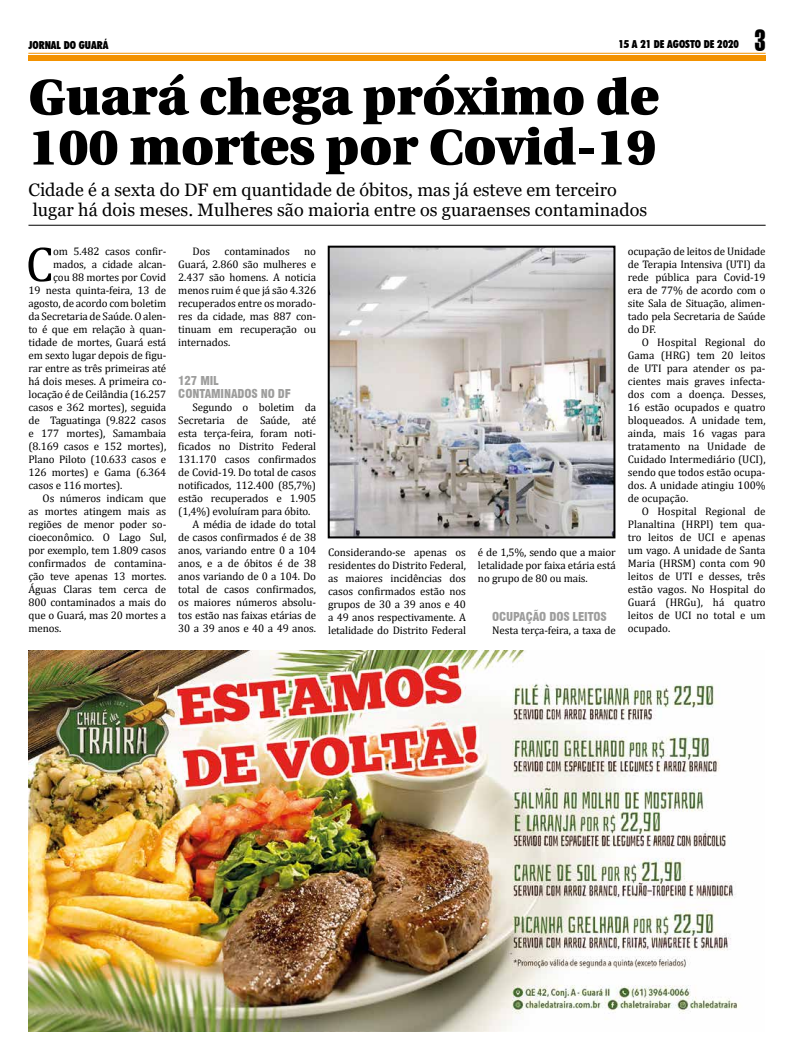
<style>
.page{position:relative;width:794px;height:1049px;background:#fff}
.page>*{position:absolute;margin:0;border:0;box-sizing:border-box;transform-origin:0 0}
.t1{font:900 50px/50px "Utopia";color:#000}
.t2{font:50px "Cambria";color:#000}
.t3{font:29.6px "Swiss 911 BT Extra Compressed";color:#000}
.t4{font:18px/20px "Georgia";color:#000}
.t5{font:900 condensed 12px/13px "Swiss 721 BT";letter-spacing:-.01em;color:#9d9d9c}
.t6{font:11px/13px "Cambria";letter-spacing:-.01em;color:#000;text-align:justify}
.t7{font:900 condensed 11px "Futura BT";color:#000}
</style>
<div class="page">
<div style="left:28px;top:55px;width:737px;height:6px;background:#f39200"></div>
<hr style="left:28px;top:53px;width:737px;height:1px;background:#f39200">
<img style="left:28px;top:651px;width:711px;height:380px">
<hr style="left:28px;top:225px;width:737px;height:1px;background:#000">
<svg style="left:327px;top:245px;width:289px;height:294px;background:#bdbab9"></svg>
<p class="t7" style="left:28px;top:38px;width:82px">JORNAL DO GUARÁ</p>
<p class="t7" style="left:618px;top:37px;width:122px">15 A 21 DE AGOSTO DE 2020</p>
<h2 class="t3" style="left:754px;top:24px;width:13px">3</h2>
<h1 class="t1" style="left:28px;top:73px;width:632px">Guará chega próximo de<br>100 mortes por Covid-19</h1>
<h3 class="t4" style="left:28px;top:181px;width:620px">Cidade é a sexta do DF em quantidade de óbitos, mas já esteve em terceiro lugar há dois meses. Mulheres são maioria entre os guaraenses contaminados</h3>
<h1 class="t2" style="left:26px;top:235px;width:30px">C</h1>
<p class="t6" style="left:53px;top:245px;width:115px">om 5.482 casos confir-</p>
<p class="t6" style="left:628px;top:245px;width:139px">ocupação de leitos de Unidade de Terapia Intensiva (UTI) da rede pública para Covid-19 era de 77% de acordo com o site Sala de Situação, alimen&shy;tado pela Secretaria de Saúde do DF.</p>
<p class="t6" style="left:628px;top:336px;width:139px;text-indent:14px">O Hospital Regional do Gama (HRG) tem 20 leitos de UTI para atender os pa&shy;cientes mais graves infecta&shy;dos com a doença. Desses, 16 estão ocupados e quatro bloqueados. A unidade tem, ainda, mais 16 vagas para tratamento na Unidade de Cuidado Intermediário (UCI), sendo que todos estão ocupa&shy;dos. A unidade atingiu 100% de ocupação.</p>
<p class="t6" style="left:628px;top:505px;width:139px;text-indent:14px">O Hospital Regional de Planaltina (HRPl) tem qua&shy;tro leitos de UCI e apenas um vago. A unidade de Santa Maria (HRSM) conta com 90 leitos de UTI e desses, três estão vagos. No Hospital do Guará (HRGu), há quatro leitos de UCI no total e um ocupado.</p>
<p class="t6" style="left:192px;top:245px;width:19px">Dos</p>
<p class="t6" style="left:225px;top:245px;width:67px">contaminados</p>
<p class="t6" style="left:178px;top:245px;width:139px;text-indent:126px">no Guará, 2.860 são mulheres e 2.437 são homens. A noticia menos ruim é que já são 4.326 recuperados entre os morado&shy;res da cidade, mas 887 con&shy;tinuam em recuperação ou internados.</p>
<p class="t5" style="left:178px;top:374px;width:114px">127 MIL<br>CONTAMINADOS NO DF</p>
<p class="t6" style="left:192px;top:401px;width:125px">Segundo o boletim da</p>
<p class="t6" style="left:178px;top:414px;width:139px">Secretaria de Saúde, até</p>
<p class="t6" style="left:178px;top:427px;width:139px">esta terça-feira, foram noti-</p>
<p class="t6" style="left:178px;top:440px;width:139px">ficados no Distrito Federal</p>
<p class="t6" style="left:178px;top:453px;width:139px">131.170 casos confirmados</p>
<p class="t6" style="left:178px;top:466px;width:139px">de Covid-19. Do total de casos</p>
<p class="t6" style="left:178px;top:479px;width:139px">notificados, 112.400 (85,7%)</p>
<p class="t6" style="left:178px;top:492px;width:139px">estão recuperados e 1.905</p>
<p class="t6" style="left:178px;top:505px;width:134px">(1,4%) evoluíram para óbito.</p>
<p class="t6" style="left:192px;top:518px;width:125px">A média de idade do total</p>
<p class="t6" style="left:178px;top:531px;width:139px">de casos confirmados é de 38</p>
<p class="t6" style="left:178px;top:544px;width:139px">anos, variando entre 0 a 104</p>
<p class="t6" style="left:178px;top:557px;width:139px">anos, e a de óbitos é de 38</p>
<p class="t6" style="left:178px;top:570px;width:139px">anos variando de 0 a 104. Do</p>
<p class="t6" style="left:178px;top:583px;width:139px">total de casos confirmados,</p>
<p class="t6" style="left:178px;top:596px;width:139px">os maiores números absolu-</p>
<p class="t6" style="left:178px;top:609px;width:139px">tos estão nas faixas etárias de</p>
<p class="t6" style="left:178px;top:622px;width:139px">30 a 39 anos e 40 a 49 anos.</p>
<p class="t6" style="left:53px;top:258px;width:115px">mados, a cidade alcan-</p>
<p class="t6" style="left:53px;top:271px;width:115px">çou 88 mortes por Covid</p>
<p class="t6" style="left:28px;top:284px;width:139px">19 nesta quinta-feira, 13 de</p>
<p class="t6" style="left:28px;top:297px;width:139px">agosto, de acordo com boletim</p>
<p class="t6" style="left:28px;top:310px;width:139px">da Secretaria de Saúde. O alen-</p>
<p class="t6" style="left:28px;top:323px;width:139px">to é que em relação à quan-</p>
<p class="t6" style="left:28px;top:336px;width:139px">tidade de mortes, Guará está</p>
<p class="t6" style="left:28px;top:349px;width:139px">em sexto lugar depois de figu-</p>
<p class="t6" style="left:28px;top:362px;width:139px">rar entre as três primeiras até</p>
<p class="t6" style="left:28px;top:375px;width:139px">há dois meses. A primeira co-</p>
<p class="t6" style="left:28px;top:388px;width:139px">locação é de Ceilândia (16.257</p>
<p class="t6" style="left:28px;top:401px;width:139px">casos e 362 mortes), seguida</p>
<p class="t6" style="left:28px;top:414px;width:139px">de Taguatinga (9.822 casos</p>
<p class="t6" style="left:28px;top:427px;width:139px">e 177 mortes), Samambaia</p>
<p class="t6" style="left:28px;top:440px;width:139px">(8.169 casos e 152 mortes),</p>
<p class="t6" style="left:28px;top:453px;width:139px">Plano Piloto (10.633 casos e</p>
<p class="t6" style="left:28px;top:466px;width:139px">126 mortes) e Gama (6.364</p>
<p class="t6" style="left:28px;top:479px;width:96px">casos e 116 mortes).</p>
<p class="t6" style="left:43px;top:492px;width:125px">Os números indicam que</p>
<p class="t6" style="left:28px;top:505px;width:139px">as mortes atingem mais as</p>
<p class="t6" style="left:28px;top:518px;width:139px">regiões de menor poder so-</p>
<p class="t6" style="left:28px;top:531px;width:139px">cioeconômico. O Lago Sul,</p>
<p class="t6" style="left:28px;top:544px;width:139px">por exemplo, tem 1.809 casos</p>
<p class="t6" style="left:28px;top:557px;width:139px">confirmados de contamina-</p>
<p class="t6" style="left:28px;top:570px;width:139px">ção teve apenas 13 mortes.</p>
<p class="t6" style="left:28px;top:583px;width:139px">Águas Claras tem cerca de</p>
<p class="t6" style="left:28px;top:596px;width:139px">800 contaminados a mais do</p>
<p class="t6" style="left:28px;top:609px;width:139px">que o Guará, mas 20 mortes a</p>
<p class="t6" style="left:28px;top:622px;width:34px">menos.</p>
<p class="t6" style="left:328px;top:545px;width:139px">Considerando-se apenas os residentes do Distrito Federal, as maiores incidências dos casos confirmados estão nos grupos de 30 a 39 anos e 40 a 49 anos respectivamente. A letalidade do Distrito Federal</p>
<p class="t6" style="left:478px;top:545px;width:139px">é de 1,5%, sendo que a maior letalidade por faixa etária está no grupo de 80 ou mais.</p>
<p class="t5" style="left:492px;top:610px;width:116px">OCUPAÇÃO DOS LEITOS</p>
<p class="t6" style="left:492px;top:623px;width:125px">Nesta terça-feira, a taxa de</p>
</div>
